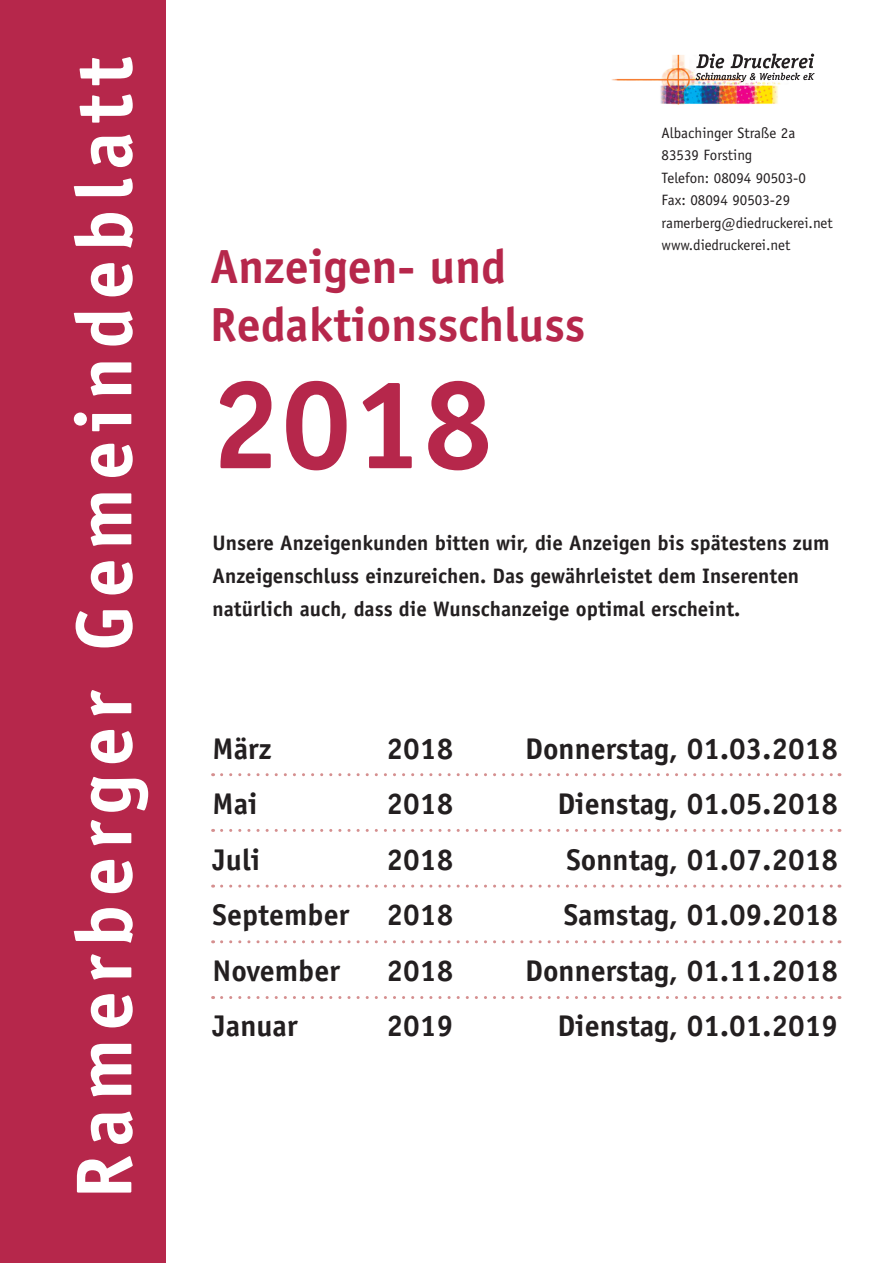
<style>
.page{position:relative;width:893px;height:1263px;background:#fff}
.page>*{position:absolute;margin:0;border:0;box-sizing:border-box;transform-origin:0 0}
.t1{font:700 127.5px "Officina Sans";color:#b6274b}
.t2{font:700 79.5px "Officina Sans";letter-spacing:.1em;color:#fff}
.t3{font:700 48px/57.6px "Officina Sans";color:#b6274b}
.t4{font:700 30px "Officina Sans";color:#231f20}
.t5{font:700 21px/33px "Officina Sans";color:#231f20}
.t6{font:15px/22.5px "Officina Sans";color:#231f20}
</style>
<div class="page">
<div style="left:0;top:0;width:166px;height:1263px;background:#b6274b"></div>
<img style="left:611px;top:53px;width:170px;height:52px">
<svg style="left:696px;top:54px;width:118px;height:28px"></svg>
<svg style="left:222px;top:773px;width:618px;height:3px"></svg>
<svg style="left:222px;top:829px;width:618px;height:3px"></svg>
<svg style="left:222px;top:885px;width:618px;height:3px"></svg>
<svg style="left:222px;top:940px;width:618px;height:3px"></svg>
<svg style="left:222px;top:996px;width:618px;height:3px"></svg>
<h2 class="t2" style="left:55px;top:1199px;width:1143px;rotate:-90deg">Ramerberger Gemeindeblatt</h2>
<h3 class="t3" style="left:210px;top:237px;width:377px">Anzeigen- und<br>Redaktionsschluss</h3>
<h1 class="t1" style="left:210px;top:345px;width:285px">2018</h1>
<p class="t6" style="left:662px;top:122px;width:173px">Albachinger Straße 2a<br>83539 Forsting<br>Telefon: 08094 90503-0<br>Fax: 08094 90503-29 ramerberg@diedruckerei.net www.diedruckerei.net</p>
<p class="t5" style="left:213px;top:526px;width:618px">Unsere Anzeigenkunden bitten wir, die Anzeigen bis spätestens zum<br>Anzeigenschluss einzureichen. Das gewährleistet dem Inserenten natürlich auch, dass die Wunschanzeige optimal erscheint.</p>
<p class="t4" style="left:213px;top:730px;width:60px">März</p>
<p class="t4" style="left:387px;top:730px;width:68px">2018</p>
<p class="t4" style="left:525px;top:730px;width:314px">Donnerstag, 01.03.2018</p>
<p class="t4" style="left:213px;top:785px;width:46px">Mai</p>
<p class="t4" style="left:387px;top:785px;width:68px">2018</p>
<p class="t4" style="left:557px;top:785px;width:282px">Dienstag, 01.05.2018</p>
<p class="t4" style="left:213px;top:841px;width:49px">Juli</p>
<p class="t4" style="left:387px;top:841px;width:68px">2018</p>
<p class="t4" style="left:566px;top:841px;width:273px">Sonntag, 01.07.2018</p>
<p class="t4" style="left:213px;top:896px;width:242px">September 2018</p>
<p class="t4" style="left:564px;top:896px;width:276px">Samstag, 01.09.2018</p>
<p class="t4" style="left:213px;top:952px;width:129px">November</p>
<p class="t4" style="left:387px;top:952px;width:68px">2018</p>
<p class="t4" style="left:525px;top:952px;width:314px">Donnerstag, 01.11.2018</p>
<p class="t4" style="left:213px;top:1007px;width:86px">Januar</p>
<p class="t4" style="left:387px;top:1007px;width:68px">2019</p>
<p class="t4" style="left:557px;top:1007px;width:282px">Dienstag, 01.01.2019</p>
</div>
